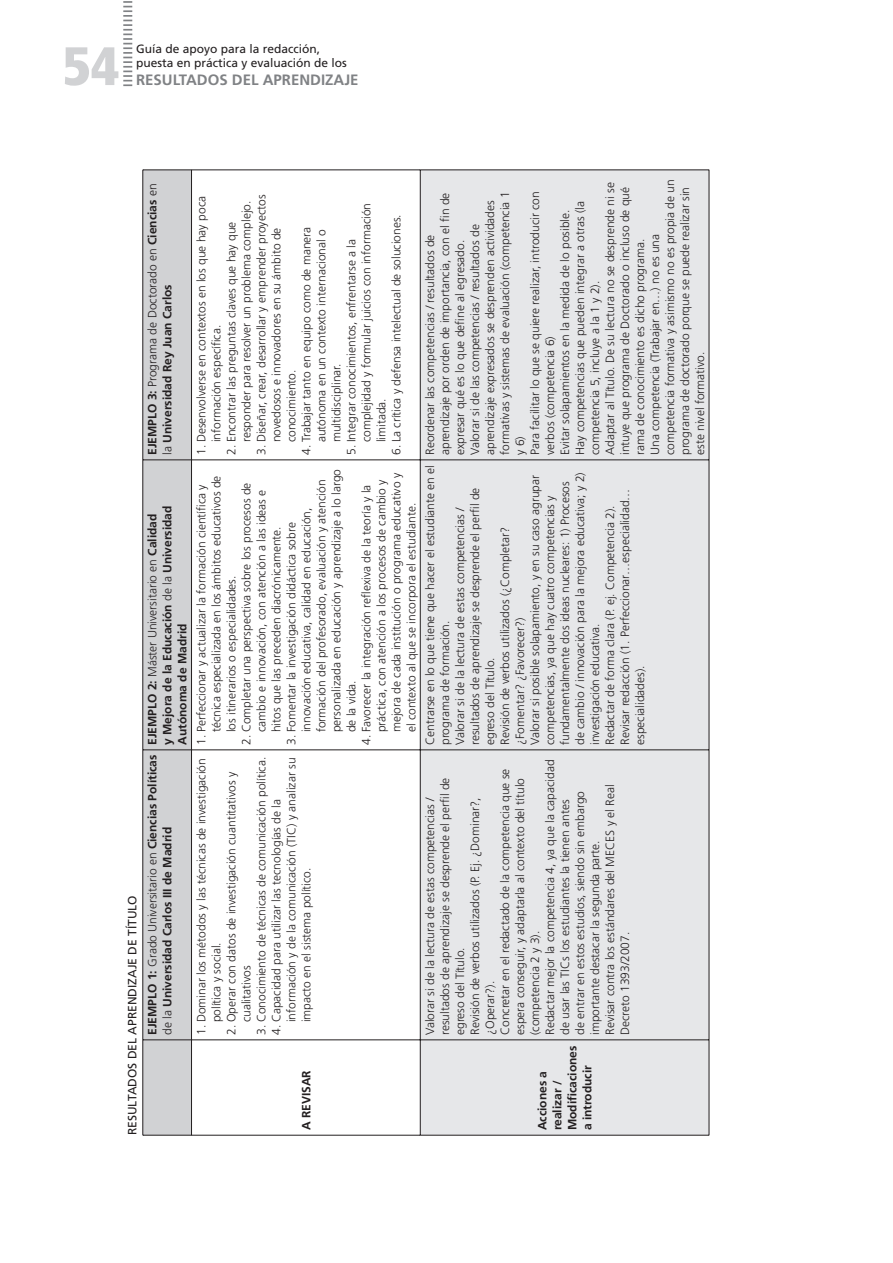
<style>
.page{position:relative;width:893px;height:1263px;background:#fff}
.page>*{position:absolute;margin:0;border:0;box-sizing:border-box;transform-origin:0 0}
.t1{font:900 condensed 54px "Frutiger";color:#d1d2d4}
.t2{font:700 15px "Frutiger";color:#808285}
.t3{font:300 12px/15px "Frutiger";color:#231f20}
.t4{font:700 12px/15px "Frutiger";color:#231f20}
.t5{font:12px/14.4px "Frutiger";color:#231f20}
.s1{font-weight:300}
.s2{font-weight:700}
</style>
<div class="page">
<svg style="left:123px;top:1px;width:9px;height:85px"></svg>
<div style="left:144px;top:171px;width:47px;height:964px;background:#d1d2d4"></div>
<div style="left:421px;top:171px;width:288px;height:964px;background:#e6e7e9"></div>
<hr style="left:192px;top:1135px;width:228px;height:1px;background:#231f20">
<hr style="left:192px;top:1039px;width:228px;height:1px;background:#231f20">
<hr style="left:192px;top:750px;width:228px;height:1px;background:#231f20">
<hr style="left:192px;top:460px;width:228px;height:1px;background:#231f20">
<hr style="left:192px;top:170px;width:228px;height:1px;background:#231f20">
<hr style="left:420px;top:1040px;width:1px;height:95px;background:#231f20">
<hr style="left:420px;top:1135px;width:289px;height:1px;background:#231f20">
<hr style="left:420px;top:750px;width:1px;height:290px;background:#231f20">
<hr style="left:420px;top:1039px;width:289px;height:1px;background:#231f20">
<hr style="left:420px;top:460px;width:1px;height:290px;background:#231f20">
<hr style="left:420px;top:750px;width:289px;height:1px;background:#231f20">
<hr style="left:420px;top:170px;width:1px;height:290px;background:#231f20">
<hr style="left:420px;top:460px;width:289px;height:1px;background:#231f20">
<hr style="left:420px;top:170px;width:289px;height:1px;background:#231f20">
<hr style="left:143px;top:1040px;width:1px;height:95px;background:#231f20">
<hr style="left:143px;top:1135px;width:48px;height:1px;background:#231f20">
<hr style="left:143px;top:750px;width:1px;height:290px;background:#231f20">
<hr style="left:143px;top:1039px;width:48px;height:1px;background:#231f20">
<hr style="left:143px;top:460px;width:1px;height:290px;background:#231f20">
<hr style="left:143px;top:750px;width:48px;height:1px;background:#231f20">
<hr style="left:143px;top:170px;width:1px;height:290px;background:#231f20">
<hr style="left:143px;top:460px;width:48px;height:1px;background:#231f20">
<hr style="left:143px;top:170px;width:48px;height:1px;background:#231f20">
<hr style="left:191px;top:170px;width:1px;height:965px;background:#231f20">
<hr style="left:709px;top:460px;width:1px;height:675px;background:#231f20">
<hr style="left:709px;top:170px;width:1px;height:290px;background:#231f20">
<h1 class="t1" style="left:63px;top:45px;width:58px">54</h1>
<p class="t5" style="left:136px;top:42px;width:212px">Guía de apoyo para la redacción, puesta en práctica y evaluación de los</p>
<p class="t2" style="left:136px;top:74px;width:224px">RESULTADOS DEL APRENDIZAJE</p>
<p class="t4" style="left:146px;top:455px;width:273px;rotate:-90deg">EJEMPLO 3: <span class="s1">Programa de Doctorado en</span> Ciencias <span class="s1">en la</span> Universidad Rey Juan Carlos</p>
<p class="t4" style="left:146px;top:745px;width:241px;rotate:-90deg">EJEMPLO 2: <span class="s1">Máster Universitario en</span> Calidad y Mejora de la Educación <span class="s1">de la</span> Universidad<br>Autónoma de Madrid</p>
<p class="t3" style="left:195px;top:442px;width:248px;text-indent:-13px;rotate:-90deg">1. Desenvolverse en contextos en los que hay poca información específica.</p>
<p class="t3" style="left:225px;top:442px;width:243px;text-indent:-13px;rotate:-90deg">2. Encontrar las preguntas claves que hay que responder para resolver un problema complejo.</p>
<p class="t3" style="left:255px;top:442px;width:249px;text-indent:-13px;rotate:-90deg">3. Diseñar, crear, desarrollar y emprender proyectos novedosos e innovadores en su ámbito de conocimiento.</p>
<p class="t3" style="left:345px;top:442px;width:241px;text-indent:-13px;rotate:-90deg">5. Integrar conocimientos, enfrentarse a la complejidad y formular juicios con información limitada.</p>
<p class="t3" style="left:390px;top:455px;width:242px;rotate:-90deg">6. La crítica y defensa intelectual de soluciones.</p>
<p class="t3" style="left:300px;top:442px;width:217px;text-indent:-13px;rotate:-90deg">4. Trabajar tanto en equipo como de manera autónoma en un contexto internacional o multidisciplinar.</p>
<p class="t3" style="left:423px;top:455px;width:277px;rotate:-90deg">Reordenar las competencias / resultados de aprendizaje por orden de importancia, con el fin de expresar qué es lo que define al egresado.<br>Valorar si de las competencias / resultados de aprendizaje expresados se desprenden actividades formativas y sistemas de evaluación (competencia 1<br>y 6)<br>Para facilitar lo que se quiere realizar, introducir con verbos (competencia 6)<br>Evitar solapamientos en la medida de lo posible.<br>Hay competencias que pueden integrar a otras (la competencia 5, incluye a la 1 y 2).<br>Adaptar al Título. De su lectura no se desprende ni se intuye que programa de Doctorado o incluso de qué rama de conocimiento es dicho programa.<br>Una competencia (Trabajar en…) no es una competencia formativa y asimismo no es propia de un programa de doctorado porque se puede realizar sin este nivel formativo.</p>
<p class="t3" style="left:423px;top:745px;width:282px;rotate:-90deg">Centrarse en lo que tiene que hacer el estudiante en el programa de formación.<br>Valorar si de la lectura de estas competencias / resultados de aprendizaje se desprende el perfil de egreso del Título.<br>Revisión de verbos utilizados (¿Completar? ¿Fomentar? ¿Favorecer?)<br>Valorar si posible solapamiento, y en su caso agrupar competencias, ya que hay cuatro competencias y fundamentalmente dos ideas nucleares: 1) Procesos<br>de cambio / innovación para la mejora educativa; y 2) investigación educativa.<br>Redactar de forma clara (P. ej. Competencia 2).<br>Revisar redacción (1. Perfeccionar…especialidad… especialidades).</p>
<p class="t3" style="left:285px;top:732px;width:265px;text-indent:-13px;rotate:-90deg">3. Fomentar la investigación didáctica sobre innovación educativa, calidad en educación, formación del profesorado, evaluación y atención personalizada en educación y aprendizaje a lo largo de la vida.</p>
<p class="t3" style="left:360px;top:732px;width:261px;text-indent:-13px;rotate:-90deg">4. Favorecer la integración reflexiva de la teoría y la práctica, con atención a los procesos de cambio y mejora de cada institución o programa educativo y el contexto al que se incorpora el estudiante.</p>
<p class="t3" style="left:195px;top:732px;width:258px;text-indent:-13px;rotate:-90deg">1. Perfeccionar y actualizar la formación científica y técnica especializada en los ámbitos educativos de los itinerarios o especialidades.</p>
<p class="t3" style="left:240px;top:732px;width:251px;text-indent:-13px;rotate:-90deg">2. Completar una perspectiva sobre los procesos de cambio e innovación, con atención a las ideas e hitos que las preceden diacrónicamente.</p>
<p class="t5" style="left:123px;top:1035px;width:282px;line-height:20.1px;text-indent:-100px;rotate:-90deg">RESULTADOS DEL APRENDIZAJE DE TÍTULO<br><span class="s2">EJEMPLO 1:</span> <span class="s1">Grado Universitario en</span> <span class="s2">Ciencias Políticas</span></p>
<p class="t4" style="left:161px;top:1035px;width:210px;rotate:-90deg"><span class="s1">de la</span> Universidad Carlos III de Madrid</p>
<p class="t3" style="left:255px;top:1035px;width:280px;rotate:-90deg">3. Conocimiento de técnicas de comunicación política.</p>
<p class="t3" style="left:270px;top:1022px;width:266px;text-indent:-13px;rotate:-90deg">4. Capacidad para utilizar las tecnologías de la información y de la comunicación (TIC) y analizar su impacto en el sistema político.</p>
<p class="t3" style="left:195px;top:1022px;width:266px;text-indent:-13px;rotate:-90deg">1. Dominar los métodos y las técnicas de investigación política y social.</p>
<p class="t3" style="left:225px;top:1022px;width:252px;text-indent:-13px;rotate:-90deg">2. Operar con datos de investigación cuantitativos y cualitativos</p>
<p class="t4" style="left:300px;top:1130px;width:62px;rotate:-90deg">A REVISAR</p>
<p class="t3" style="left:423px;top:1035px;width:277px;rotate:-90deg">Valorar si de la lectura de estas competencias / resultados de aprendizaje se desprende el perfil de egreso del Título.<br>Revisión de verbos utilizados (P. Ej. ¿Dominar?, ¿Operar?).<br>Concretar en el redactado de la competencia que se espera conseguir, y adaptarla al contexto del título (competencia 2 y 3).<br>Redactar mejor la competencia 4, ya que la capacidad de usar las TICs los estudiantes la tienen antes<br>de entrar en estos estudios, siendo sin embargo importante destacar la segunda parte.<br>Revisar contra los estándares del MECES y el Real Decreto 1393/2007.</p>
<p class="t4" style="left:536px;top:1130px;width:86px;rotate:-90deg">Acciones a realizar /<br>Modificaciones a introducir</p>
</div>
